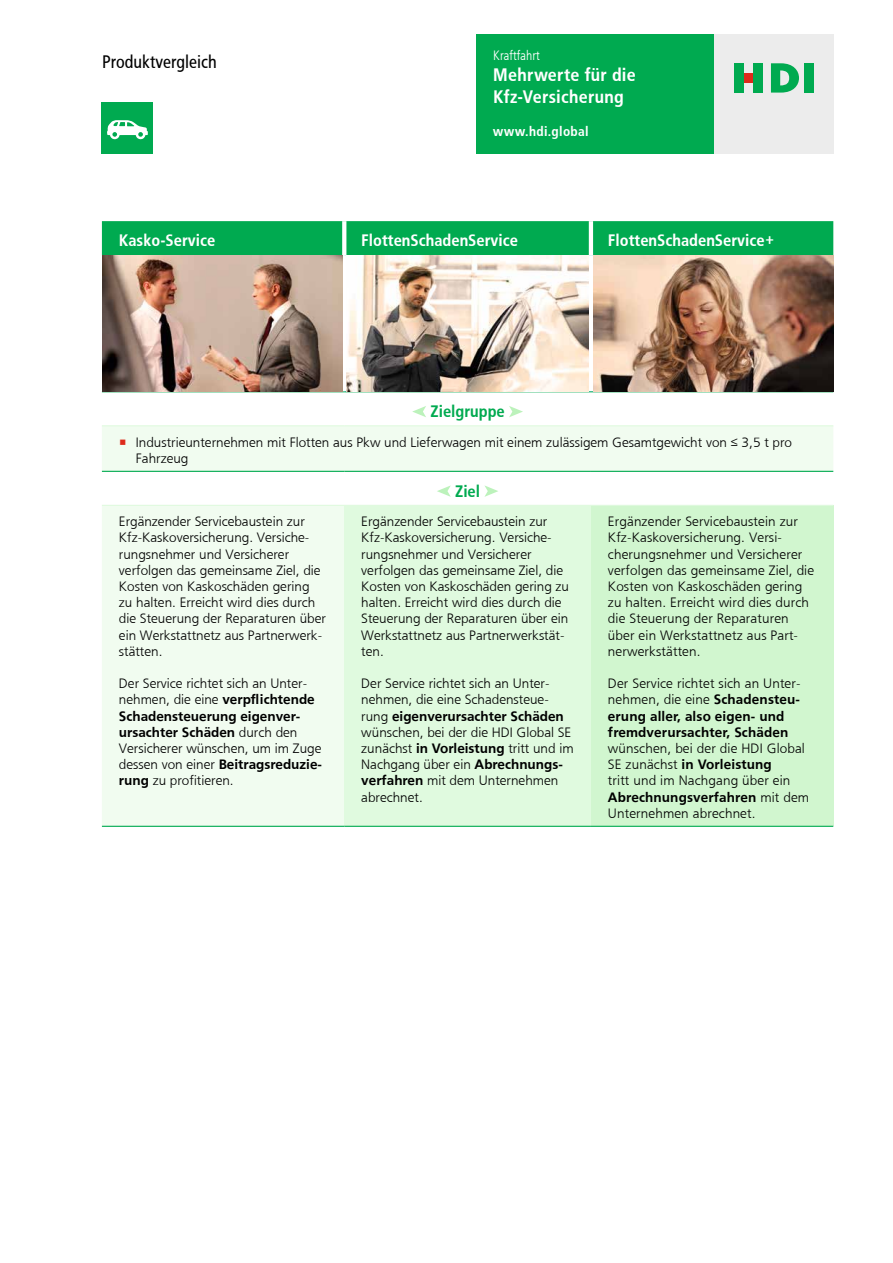
<style>
.page{position:relative;width:893px;height:1263px;background:#fff}
.page>*{position:absolute;margin:0;border:0;box-sizing:border-box;transform-origin:0 0}
.t1{font:18px/22.5px "HDI Gerling Sans Cond Bold";letter-spacing:.015em;color:#fff}
.t2{font:18px "HDI Gerling Sans Cond Regular";color:#000}
.t3{font:16.5px "HDI Gerling Sans Cond Bold";color:#fff}
.t4{font:16.5px "HDI Gerling Sans Cond Bold";color:#00aa50}
.t5{font:13.5px/16.2px "HDI Gerling Sans Light";color:#000}
.t6{font:13.5px/16.2px "HDI Gerling Sans Bold";color:#000}
.t7{font:13.5px "HDI Gerling Sans Cond Bold";letter-spacing:.025em;color:#fff}
.t8{font:13.5px "HDI Gerling Sans Cond Light";color:#fff}
.s1{color:#dd2a1b}
.s2{font-family:"HDI Gerling Sans Bold"}
.s3{font-family:"HDI Gerling Sans Light"}
</style>
<div class="page">
<div style="left:476px;top:34px;width:238px;height:119px;background:#00aa50"></div>
<div style="left:714px;top:34px;width:119px;height:119px;background:#ececec"></div>
<div style="left:744px;top:73px;width:9px;height:10px;background:#dd2a1b"></div>
<svg style="left:771px;top:63px;width:28px;height:30px"></svg>
<div style="left:804px;top:63px;width:10px;height:30px;background:#00aa50"></div>
<div style="left:753px;top:63px;width:10px;height:30px;background:#00aa50"></div>
<div style="left:734px;top:63px;width:10px;height:30px;background:#00aa50"></div>
<div style="left:102px;top:221px;width:731px;height:34px;background:#00aa50"></div>
<svg style="left:102px;top:392px;width:731px;height:1px"></svg>
<svg style="left:102px;top:426px;width:731px;height:400px;fill:#f1fcf0"></svg>
<div style="left:344px;top:505px;width:247px;height:321px;background:#e0fadf"></div>
<div style="left:591px;top:505px;width:242px;height:321px;background:#d1f6cf"></div>
<hr style="left:102px;top:391px;width:242px;height:1px;background:#00aa50">
<hr style="left:344px;top:391px;width:247px;height:1px;background:#00aa50">
<hr style="left:591px;top:391px;width:242px;height:1px;background:#00aa50">
<hr style="left:102px;top:425px;width:242px;height:1px;background:#e0fadf">
<hr style="left:344px;top:425px;width:247px;height:1px;background:#e0fadf">
<hr style="left:591px;top:425px;width:242px;height:1px;background:#e0fadf">
<hr style="left:102px;top:471px;width:242px;height:1px;background:#00aa50">
<hr style="left:344px;top:471px;width:247px;height:1px;background:#00aa50">
<hr style="left:591px;top:471px;width:242px;height:1px;background:#00aa50">
<hr style="left:102px;top:505px;width:242px;height:1px;background:#e0fadf">
<hr style="left:591px;top:505px;width:242px;height:1px;background:#e0fadf">
<hr style="left:102px;top:826px;width:242px;height:1px;background:#00aa50">
<hr style="left:344px;top:826px;width:247px;height:1px;background:#00aa50">
<hr style="left:591px;top:826px;width:242px;height:1px;background:#00aa50">
<svg style="left:342px;top:221px;width:4px;height:34px"></svg>
<svg style="left:342px;top:255px;width:4px;height:136px"></svg>
<hr style="left:589px;top:221px;width:4px;height:34px;background:#fff">
<img style="left:102px;top:255px;width:240px;height:136px">
<img style="left:346px;top:255px;width:243px;height:136px">
<img style="left:593px;top:255px;width:240px;height:136px">
<svg style="left:412px;top:406px;width:14px;height:11px"></svg>
<svg style="left:509px;top:406px;width:14px;height:11px"></svg>
<svg style="left:437px;top:485px;width:14px;height:12px"></svg>
<svg style="left:484px;top:485px;width:14px;height:12px"></svg>
<div style="left:102px;top:102px;width:51px;height:51px;background:#00aa50"></div>
<svg style="left:107px;top:120px;width:41px;height:20px"></svg>
<h1 class="t2" style="left:102px;top:51px;width:116px">Produktvergleich</h1>
<p class="t8" style="left:493px;top:48px;width:48px">Kraftfahrt</p>
<h1 class="t1" style="left:493px;top:64px;width:144px">Mehrwerte für die<br>Kfz-Versicherung</h1>
<p class="t7" style="left:493px;top:124px;width:97px">www.hdi.global</p>
<p class="t3" style="left:119px;top:231px;width:98px">Kasko-Service</p>
<p class="t3" style="left:361px;top:231px;width:158px">FlottenSchadenService</p>
<p class="t3" style="left:608px;top:231px;width:168px">FlottenSchadenService+</p>
<p class="t4" style="left:430px;top:402px;width:76px">Zielgruppe</p>
<p class="t5" style="left:136px;top:434px;width:658px;text-indent:-17px"><span class="s1">•</span> Industrieunternehmen mit Flotten aus Pkw und Lieferwagen mit einem zulässigem Gesamtgewicht von ≤ 3,5 t pro<br>Fahrzeug</p>
<p class="t4" style="left:455px;top:481px;width:27px">Ziel</p>
<p class="t5" style="left:119px;top:513px;width:209px">Ergänzender Servicebaustein zur<br>Kfz-Kaskoversicherung. Versiche&shy;rungsnehmer und Versicherer verfolgen das gemeinsame Ziel, die<br>Kosten von Kaskoschäden gering zu halten. Erreicht wird dies durch die Steuerung der Reparaturen über ein Werkstattnetz aus Partnerwerk&shy;stätten.</p>
<p class="t5" style="left:119px;top:675px;width:197px">Der Service richtet sich an Unter&shy;nehmen, die eine <span class="s2">verpflichtende</span></p>
<p class="t6" style="left:119px;top:708px;width:183px">Schadensteuerung eigenver&shy;ursachter Schäden <span class="s3">durch den</span></p>
<p class="t5" style="left:119px;top:740px;width:204px">Versicherer wünschen, um im Zuge</p>
<p class="t6" style="left:119px;top:756px;width:205px"><span class="s3">dessen von einer</span> Beitragsreduzie-</p>
<p class="t5" style="left:119px;top:773px;width:116px"><span class="s2">rung</span> zu profitieren.</p>
<p class="t5" style="left:361px;top:513px;width:209px">Ergänzender Servicebaustein zur<br>Kfz-Kaskoversicherung. Versiche&shy;rungsnehmer und Versicherer verfolgen das gemeinsame Ziel, die<br>Kosten von Kaskoschäden gering zu halten. Erreicht wird dies durch die<br>Steuerung der Reparaturen über ein<br>Werkstattnetz aus Partnerwerkstät&shy;ten.</p>
<p class="t5" style="left:361px;top:675px;width:190px">Der Service richtet sich an Unter&shy;nehmen, die eine Schadensteue-</p>
<p class="t6" style="left:361px;top:708px;width:204px"><span class="s3">rung</span> eigenverursachter Schäden</p>
<p class="t5" style="left:361px;top:724px;width:214px">wünschen, bei der die HDI Global SE zunächst <span class="s2">in Vorleistung</span> tritt und im<br>Nachgang über ein <span class="s2">Abrechnungs&shy;verfahren</span> mit dem Unternehmen abrechnet.</p>
<p class="t5" style="left:608px;top:513px;width:208px">Ergänzender Servicebaustein zur<br>Kfz-Kaskoversicherung. Versi&shy;cherungsnehmer und Versicherer verfolgen das gemeinsame Ziel, die<br>Kosten von Kaskoschäden gering zu halten. Erreicht wird dies durch die Steuerung der Reparaturen über ein Werkstattnetz aus Part&shy;nerwerkstätten.</p>
<p class="t5" style="left:608px;top:675px;width:194px">Der Service richtet sich an Unter&shy;nehmen, die eine <span class="s2">Schadensteu-</span></p>
<p class="t6" style="left:608px;top:708px;width:182px">erung aller, also eigen- und fremdverursachter, Schäden</p>
<p class="t5" style="left:608px;top:740px;width:198px">wünschen, bei der die HDI Global</p>
<p class="t6" style="left:608px;top:756px;width:165px"><span class="s3">SE zunächst</span> in Vorleistung</p>
<p class="t5" style="left:608px;top:773px;width:184px">tritt und im Nachgang über ein</p>
<p class="t6" style="left:608px;top:789px;width:203px">Abrechnungsverfahren <span class="s3">mit dem</span></p>
<p class="t5" style="left:608px;top:805px;width:149px">Unternehmen abrechnet.</p>
</div>
